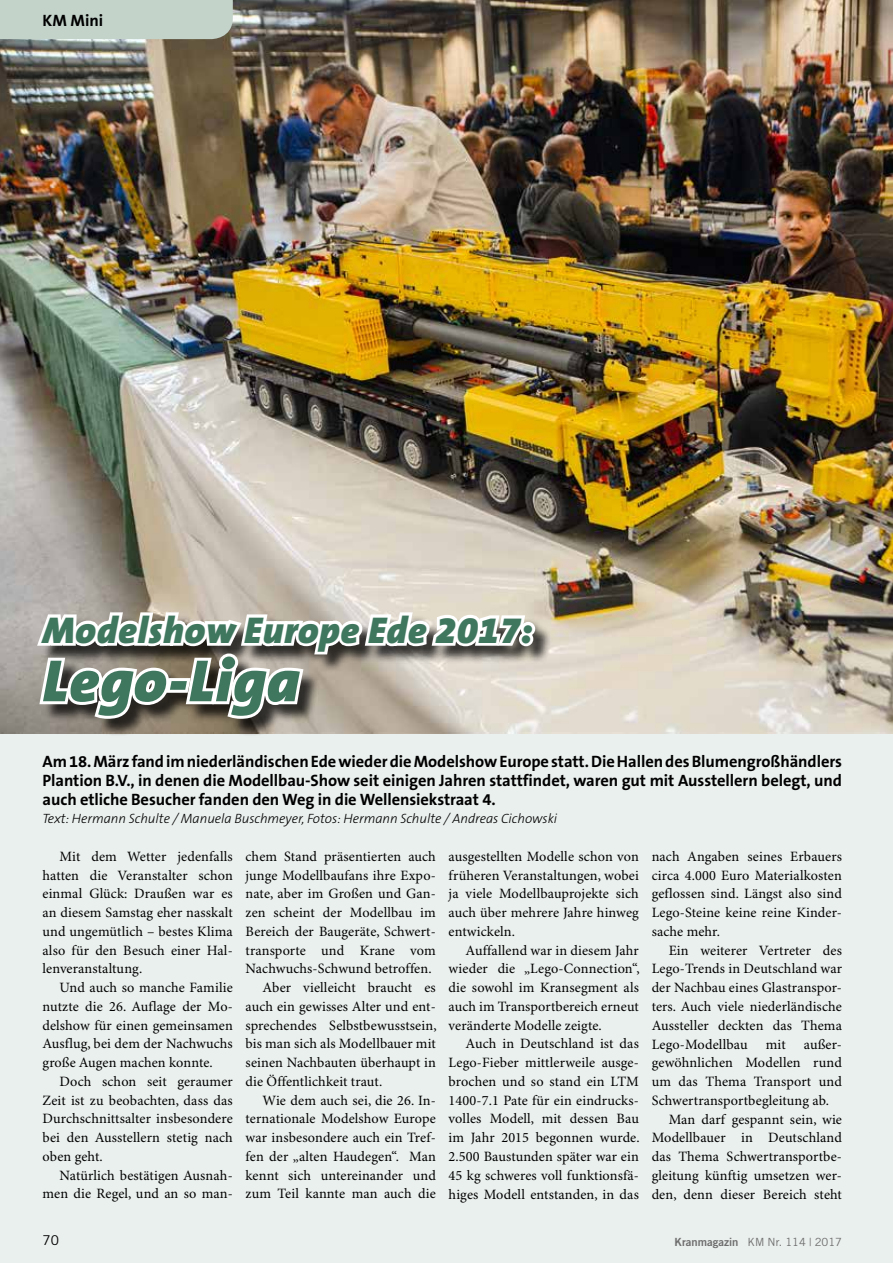
<style>
.page{position:relative;width:893px;height:1263px;background:#eaf0ed}
.page>*{position:absolute;margin:0;border:0;box-sizing:border-box;transform-origin:0 0}
.t1{font:italic 900 60px "The Sans B9";letter-spacing:.02em;color:#3f765e}
.t2{font:italic 900 37.5px "The Sans B9";letter-spacing:.02em;color:#3f765e}
.t3{font:700 16.5px/18.8px "The Sans B7";letter-spacing:-.005em;color:#000;text-align:justify}
.t4{font:14.25px/18.8px "Minion Pro";letter-spacing:.01em;color:#000;text-align:justify}
.t5{font:italic 300 13.5px "The Sans B3";letter-spacing:-.005em;color:#000}
.t6{font:13.5px "Trade Gothic";color:#000}
.t7{font:11.25px "Trade Gothic";color:#6e6e6e}
.s1{font-family:"Trade Gothic Bold Two"}
</style>
<div class="page">
<img style="left:0;top:0;width:893px;height:734px">
<div style="left:0;top:0;width:233px;height:39px;background:#c3d3ca"></div>
<div style="left:41px;top:615px;width:512px;height:122px;background:#000;opacity:.75"></div>
<svg style="left:33px;top:585px;width:505px;height:152px;background:#bdb8b0"></svg>
<p class="t3" style="left:43px;top:11px;width:62px">KM Mini</p>
<h2 class="t2" style="left:43px;top:610px;width:491px">Modelshow Europe Ede 2017:</h2>
<h1 class="t1" style="left:43px;top:649px;width:258px">Lego-Liga</h1>
<p class="t3" style="left:43px;top:752px;width:801px">Am 18. März fand im niederländischen Ede wieder die Modelshow Europe statt. Die Hallen des Blumengroßhändlers Plantion B.V., in denen die Modellbau-Show seit einigen Jahren stattfindet, waren gut mit Ausstellern belegt, und auch etliche Besucher fanden den Weg in die Wellensiekstraat 4.</p>
<p class="t5" style="left:43px;top:812px;width:516px">Text: Hermann Schulte / Manuela Buschmeyer, Fotos: Hermann Schulte / Andreas Cichowski</p>
<p class="t4" style="left:43px;top:847px;width:192px;text-indent:17px">Mit dem Wetter jedenfalls hatten die Veranstalter schon einmal Glück: Draußen war es an diesem Samstag eher nasskalt und ungemütlich – bestes Klima also für den Besuch einer Hal&shy;lenveranstaltung.</p>
<p class="t4" style="left:43px;top:979px;width:192px;text-indent:17px">Und auch so manche Familie nutzte die 26. Auflage der Mo&shy;delshow für einen gemeinsamen Ausflug, bei dem der Nachwuchs große Augen machen konnte.</p>
<p class="t4" style="left:43px;top:1072px;width:192px;text-indent:17px">Doch schon seit geraumer Zeit ist zu beobachten, dass das Durchschnittsalter insbesondere bei den Ausstellern stetig nach oben geht.</p>
<p class="t4" style="left:43px;top:1166px;width:192px;text-align:right">Natürlich bestätigen Ausnah&shy;men die Regel, und an so man-</p>
<p class="t4" style="left:246px;top:847px;width:192px">chem Stand präsentierten auch</p>
<p class="t4" style="left:246px;top:866px;width:192px">junge Modellbaufans ihre Expo-</p>
<p class="t4" style="left:246px;top:885px;width:192px">nate, aber im Großen und Gan-</p>
<p class="t4" style="left:246px;top:904px;width:192px">zen scheint der Modellbau im</p>
<p class="t4" style="left:246px;top:922px;width:192px">Bereich der Baugeräte, Schwert-</p>
<p class="t4" style="left:246px;top:941px;width:192px">transporte und Krane vom</p>
<p class="t4" style="left:246px;top:960px;width:188px">Nachwuchs-Schwund betroffen.</p>
<p class="t4" style="left:263px;top:979px;width:175px">Aber vielleicht braucht es</p>
<p class="t4" style="left:246px;top:997px;width:192px">auch ein gewisses Alter und ent-</p>
<p class="t4" style="left:246px;top:1016px;width:193px">sprechendes Selbstbewusstsein,</p>
<p class="t4" style="left:246px;top:1035px;width:192px">bis man sich als Modellbauer mit</p>
<p class="t4" style="left:246px;top:1054px;width:192px">seinen Nachbauten überhaupt in</p>
<p class="t4" style="left:246px;top:1072px;width:138px">die Öffentlichkeit traut.</p>
<p class="t4" style="left:263px;top:1091px;width:175px">Wie dem auch sei, die 26. In-</p>
<p class="t4" style="left:246px;top:1110px;width:192px">ternationale Modelshow Europe</p>
<p class="t4" style="left:246px;top:1129px;width:192px">war insbesondere auch ein Tref-</p>
<p class="t4" style="left:246px;top:1147px;width:192px">fen der „alten Haudegen“. Man</p>
<p class="t4" style="left:246px;top:1166px;width:192px">kennt sich untereinander und</p>
<p class="t4" style="left:246px;top:1185px;width:192px">zum Teil kannte man auch die</p>
<p class="t4" style="left:449px;top:847px;width:192px">ausgestellten Modelle schon von früheren Veranstaltungen, wobei ja viele Modellbauprojekte sich auch über mehrere Jahre hinweg entwickeln.</p>
<p class="t4" style="left:449px;top:941px;width:193px;text-indent:17px">Auffallend war in diesem Jahr wieder die „Lego-Connection“, die sowohl im Kransegment als auch im Transportbereich erneut veränderte Modelle zeigte.</p>
<p class="t4" style="left:449px;top:1035px;width:193px;text-indent:17px">Auch in Deutschland ist das Lego-Fieber mittlerweile ausge&shy;brochen und so stand ein LTM 1400-7.1 Pate für ein eindrucks&shy;volles Modell, mit dessen Bau im Jahr 2015 begonnen wurde.<br>2.500 Baustunden später war ein 45 kg schweres voll funktionsfä&shy;higes Modell entstanden, in das</p>
<p class="t4" style="left:652px;top:848px;width:192px">nach Angaben seines Erbauers circa 4.000 Euro Materialkosten geflossen sind. Längst also sind Lego-Steine keine reine Kinder&shy;sache mehr.</p>
<p class="t4" style="left:652px;top:941px;width:192px;text-indent:17px">Ein weiterer Vertreter des Lego-Trends in Deutschland war der Nachbau eines Glastranspor&shy;ters. Auch viele niederländische Aussteller deckten das Thema Lego-Modellbau</p>
<p class="t4" style="left:766px;top:1035px;width:21px">mit</p>
<p class="t4" style="left:804px;top:1035px;width:40px">außer-</p>
<p class="t4" style="left:652px;top:1054px;width:192px">gewöhnlichen Modellen rund</p>
<p class="t4" style="left:652px;top:1073px;width:192px">um das Thema Transport und</p>
<p class="t4" style="left:652px;top:1091px;width:179px">Schwertransportbegleitung ab.</p>
<p class="t4" style="left:669px;top:1110px;width:175px">Man darf gespannt sein, wie</p>
<p class="t4" style="left:652px;top:1129px;width:192px">Modellbauer in Deutschland</p>
<p class="t4" style="left:652px;top:1148px;width:192px">das Thema Schwertransportbe-</p>
<p class="t4" style="left:652px;top:1166px;width:192px">gleitung künftig umsetzen wer-</p>
<p class="t4" style="left:652px;top:1185px;width:192px">den, denn dieser Bereich steht</p>
<p class="t6" style="left:43px;top:1232px;width:18px">70</p>
<p class="t7" style="left:675px;top:1235px;width:169px"><span class="s1">Kranmagazin</span> KM Nr. 114 | 2017</p>
</div>
